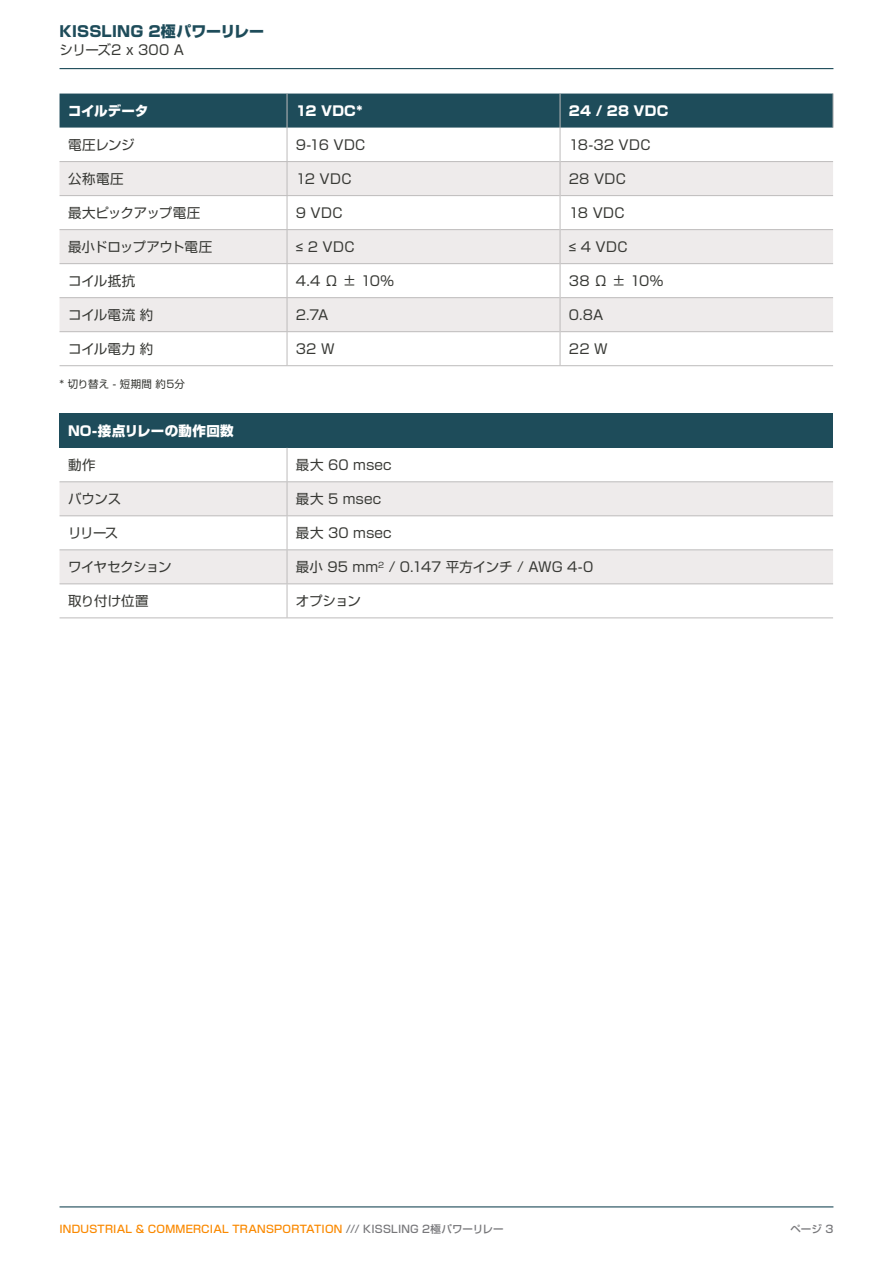
<style>
.page{position:relative;width:893px;height:1263px;background:#fff}
.page>*{position:absolute;margin:0;border:0;box-sizing:border-box;transform-origin:0 0}
.t1{font:800 15px "Shin Go Pro";color:#1e4c5a}
.Tab_Text_-_Centered{font:13.5px "Shin Go Pro";letter-spacing:.01em;color:#383935}
.Tab_Text_-_Left{font:13.5px "Shin Go Pro";letter-spacing:-.01em;color:#383935}
.Tab_Text_-_Centered-2{font:13.5px "Shin Go Pro";letter-spacing:-.01em;color:#383935}
.Tab_Head_-_Left{font:800 13.5px "Shin Go Pro";letter-spacing:.015em;color:#fff}
.Tab_Text_-_Left-2{font:13.5px "Shin Go Pro";letter-spacing:-.04em;color:#383935}
.t2{font:500 10.5px "Shin Go Pro";letter-spacing:.02em;color:#fa8900}
.Body_Text{font:10.5px "Shin Go Pro";letter-spacing:.02em;color:#383935}
.t3{font:500 10.5px "Shin Go Pro";color:#77777a}
.s1{font-family:"Arial"}
.s2{color:#77777a}
</style>
<div class="page">
<hr style="left:60px;top:1206px;width:773px;height:1px;background:#1e4c5a">
<hr style="left:60px;top:68px;width:773px;height:1px;background:#1e4c5a">
<div style="left:60px;top:94px;width:773px;height:34px;background:#1e4c5a"></div>
<svg style="left:60px;top:162px;width:773px;height:169px;fill:#eeebeb"></svg>
<hr style="left:60px;top:161px;width:227px;height:1px;background:#bdbbbb">
<hr style="left:60px;top:195px;width:227px;height:1px;background:#bdbbbb">
<hr style="left:60px;top:229px;width:227px;height:1px;background:#bdbbbb">
<hr style="left:60px;top:263px;width:227px;height:1px;background:#bdbbbb">
<hr style="left:60px;top:297px;width:227px;height:1px;background:#bdbbbb">
<hr style="left:60px;top:331px;width:227px;height:1px;background:#bdbbbb">
<hr style="left:60px;top:365px;width:227px;height:1px;background:#bdbbbb">
<hr style="left:287px;top:128px;width:1px;height:33px;background:#bdbbbb">
<hr style="left:287px;top:161px;width:273px;height:1px;background:#bdbbbb">
<hr style="left:287px;top:162px;width:1px;height:33px;background:#bdbbbb">
<hr style="left:560px;top:161px;width:273px;height:1px;background:#bdbbbb">
<hr style="left:287px;top:195px;width:273px;height:1px;background:#bdbbbb">
<hr style="left:287px;top:196px;width:1px;height:33px;background:#bdbbbb">
<hr style="left:560px;top:195px;width:273px;height:1px;background:#bdbbbb">
<hr style="left:287px;top:229px;width:273px;height:1px;background:#bdbbbb">
<hr style="left:287px;top:230px;width:1px;height:33px;background:#bdbbbb">
<hr style="left:560px;top:229px;width:273px;height:1px;background:#bdbbbb">
<hr style="left:287px;top:263px;width:273px;height:1px;background:#bdbbbb">
<hr style="left:287px;top:264px;width:1px;height:33px;background:#bdbbbb">
<hr style="left:560px;top:263px;width:273px;height:1px;background:#bdbbbb">
<hr style="left:287px;top:297px;width:273px;height:1px;background:#bdbbbb">
<hr style="left:287px;top:298px;width:1px;height:33px;background:#bdbbbb">
<hr style="left:560px;top:297px;width:273px;height:1px;background:#bdbbbb">
<hr style="left:287px;top:331px;width:273px;height:1px;background:#bdbbbb">
<hr style="left:287px;top:332px;width:1px;height:33px;background:#bdbbbb">
<hr style="left:560px;top:331px;width:273px;height:1px;background:#bdbbbb">
<hr style="left:287px;top:365px;width:273px;height:1px;background:#bdbbbb">
<hr style="left:560px;top:365px;width:273px;height:1px;background:#bdbbbb">
<hr style="left:287px;top:94px;width:1px;height:34px;background:#bdbbbb">
<hr style="left:560px;top:94px;width:1px;height:34px;background:#bdbbbb">
<hr style="left:833px;top:94px;width:1px;height:34px;background:#bdbbbb">
<hr style="left:560px;top:128px;width:1px;height:34px;background:#bdbbbb">
<hr style="left:560px;top:162px;width:1px;height:34px;background:#bdbbbb">
<hr style="left:560px;top:196px;width:1px;height:34px;background:#bdbbbb">
<hr style="left:560px;top:230px;width:1px;height:34px;background:#bdbbbb">
<hr style="left:560px;top:264px;width:1px;height:34px;background:#bdbbbb">
<hr style="left:560px;top:298px;width:1px;height:34px;background:#bdbbbb">
<hr style="left:560px;top:332px;width:1px;height:33px;background:#bdbbbb">
<div style="left:60px;top:414px;width:773px;height:34px;background:#1e4c5a"></div>
<svg style="left:60px;top:482px;width:773px;height:101px;fill:#eeebeb"></svg>
<hr style="left:60px;top:481px;width:227px;height:1px;background:#bdbbbb">
<hr style="left:60px;top:515px;width:227px;height:1px;background:#bdbbbb">
<hr style="left:60px;top:549px;width:227px;height:1px;background:#bdbbbb">
<hr style="left:60px;top:583px;width:227px;height:1px;background:#bdbbbb">
<hr style="left:60px;top:617px;width:227px;height:1px;background:#bdbbbb">
<hr style="left:287px;top:448px;width:1px;height:33px;background:#bdbbbb">
<hr style="left:287px;top:481px;width:546px;height:1px;background:#bdbbbb">
<hr style="left:287px;top:482px;width:1px;height:33px;background:#bdbbbb">
<hr style="left:287px;top:515px;width:546px;height:1px;background:#bdbbbb">
<hr style="left:287px;top:516px;width:1px;height:33px;background:#bdbbbb">
<hr style="left:287px;top:549px;width:546px;height:1px;background:#bdbbbb">
<hr style="left:287px;top:550px;width:1px;height:33px;background:#bdbbbb">
<hr style="left:287px;top:583px;width:546px;height:1px;background:#bdbbbb">
<hr style="left:287px;top:584px;width:1px;height:33px;background:#bdbbbb">
<hr style="left:287px;top:617px;width:546px;height:1px;background:#bdbbbb">
<p class="t1" style="left:60px;top:20px;width:206px">KISSLING 2極パワーリレー</p>
<p class="Tab_Text_-_Centered-2" style="left:60px;top:39px;width:126px">シリーズ2 x 300 A</p>
<p class="Tab_Head_-_Left" style="left:68px;top:100px;width:82px">コイルデータ</p>
<p class="Tab_Head_-_Left" style="left:296px;top:100px;width:68px">12 VDC*</p>
<p class="Tab_Head_-_Left" style="left:569px;top:100px;width:101px">24 / 28 VDC</p>
<p class="Tab_Text_-_Left" style="left:68px;top:133px;width:68px">電圧レンジ</p>
<p class="Tab_Text_-_Centered" style="left:296px;top:133px;width:71px">9-16 VDC</p>
<p class="Tab_Text_-_Centered" style="left:569px;top:133px;width:83px">18-32 VDC</p>
<p class="Tab_Text_-_Left" style="left:68px;top:168px;width:57px">公称電圧</p>
<p class="Tab_Text_-_Centered" style="left:296px;top:168px;width:57px">12 VDC</p>
<p class="Tab_Text_-_Centered" style="left:569px;top:168px;width:59px">28 VDC</p>
<p class="Tab_Text_-_Left" style="left:68px;top:202px;width:134px">最大ピックアップ電圧</p>
<p class="Tab_Text_-_Centered" style="left:296px;top:202px;width:48px">9 VDC</p>
<p class="Tab_Text_-_Centered" style="left:569px;top:202px;width:57px">18 VDC</p>
<p class="Tab_Text_-_Left" style="left:68px;top:236px;width:146px">最小ドロップアウト電圧</p>
<p class="Tab_Text_-_Centered" style="left:296px;top:236px;width:60px"><span class="s1">≤</span> 2 VDC</p>
<p class="Tab_Text_-_Centered" style="left:569px;top:236px;width:60px"><span class="s1">≤</span> 4 VDC</p>
<p class="Tab_Text_-_Left" style="left:68px;top:270px;width:69px">コイル抵抗</p>
<p class="Tab_Text_-_Centered" style="left:296px;top:270px;width:100px">4.4 Ω ± 10%</p>
<p class="Tab_Text_-_Centered" style="left:569px;top:270px;width:96px">38 Ω ± 10%</p>
<p class="Tab_Text_-_Left" style="left:68px;top:304px;width:87px">コイル電流 約</p>
<p class="Tab_Text_-_Centered" style="left:296px;top:304px;width:34px">2.7A</p>
<p class="Tab_Text_-_Centered" style="left:569px;top:304px;width:36px">0.8A</p>
<p class="Tab_Text_-_Left" style="left:68px;top:338px;width:87px">コイル電力 約</p>
<p class="Tab_Text_-_Centered" style="left:296px;top:338px;width:40px">32 W</p>
<p class="Tab_Text_-_Centered" style="left:569px;top:338px;width:40px">22 W</p>
<p class="Body_Text" style="left:60px;top:375px;width:127px">* 切り替え - 短期間 約5分</p>
<p class="Tab_Head_-_Left" style="left:68px;top:420px;width:167px">NO-接点リレーの動作回数</p>
<p class="Tab_Text_-_Left" style="left:68px;top:454px;width:29px">動作</p>
<p class="Tab_Text_-_Centered" style="left:296px;top:454px;width:97px">最大 60 msec</p>
<p class="Tab_Text_-_Left" style="left:68px;top:488px;width:55px">バウンス</p>
<p class="Tab_Text_-_Centered" style="left:296px;top:488px;width:87px">最大 5 msec</p>
<p class="Tab_Text_-_Left" style="left:68px;top:522px;width:52px">リリース</p>
<p class="Tab_Text_-_Centered" style="left:296px;top:522px;width:97px">最大 30 msec</p>
<p class="Tab_Text_-_Left-2" style="left:68px;top:556px;width:105px">ワイヤセクション</p>
<p class="Tab_Text_-_Centered-2" style="left:296px;top:556px;width:299px">最小 95 mm<sup>2</sup> / 0.147 平方インチ / AWG 4-0</p>
<p class="Tab_Text_-_Left" style="left:68px;top:590px;width:82px">取り付け位置</p>
<p class="Tab_Text_-_Centered" style="left:296px;top:590px;width:67px">オプション</p>
<p class="t2" style="left:60px;top:1220px;width:445px">INDUSTRIAL &amp; COMMERCIAL TRANSPORTATION <span class="s2">/// KISSLING 2極パワーリレー</span></p>
<p class="t3" style="left:791px;top:1220px;width:44px">ページ 3</p>
</div>
